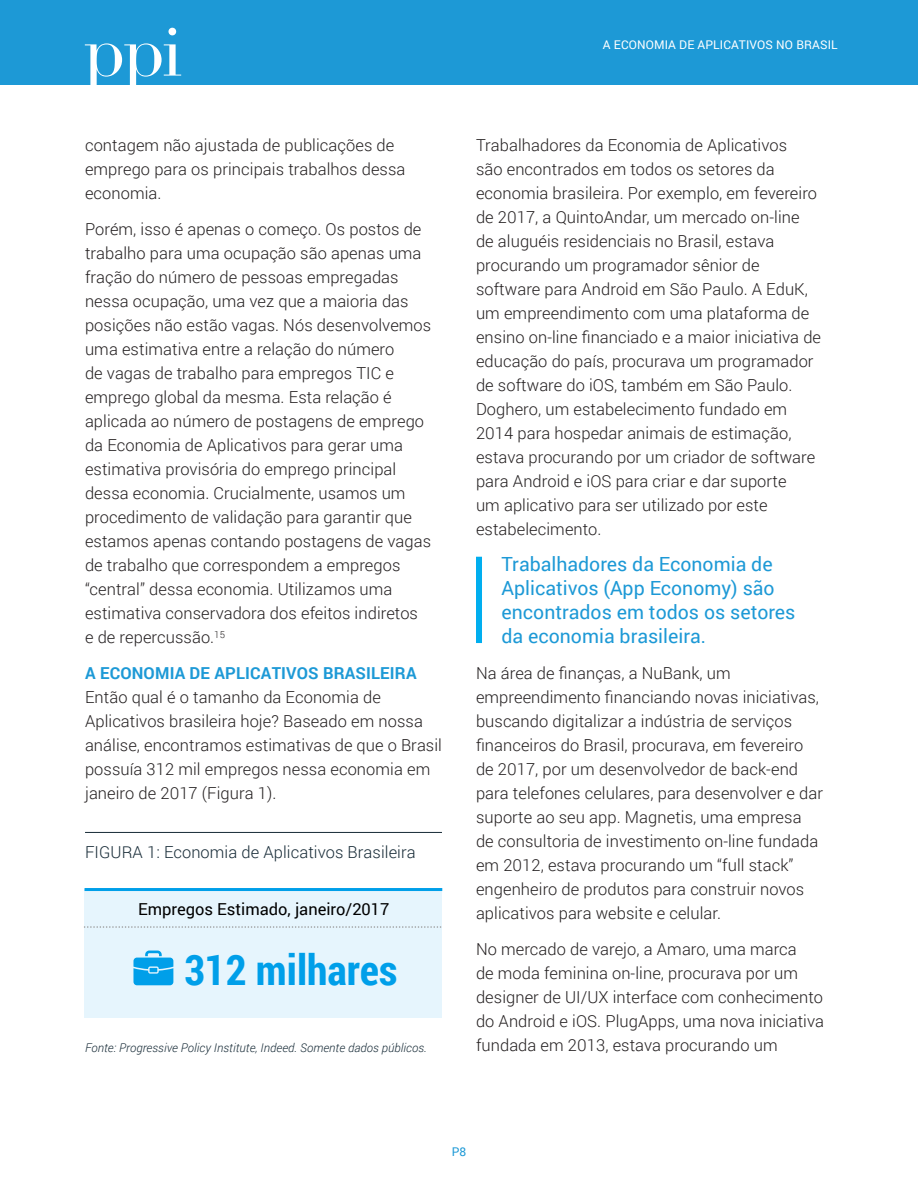
<style>
.page{position:relative;width:918px;height:1188px;background:#fff}
.page>*{position:absolute;margin:0;border:0;box-sizing:border-box;transform-origin:0 0}
.t1{font:700 42px "Roboto Condensed";color:#009fe9}
.Quote_-_Roboto{font:19.5px/24px "Roboto";color:#1d99d6}
.Body_Copy{font:300 16.5px/24px "Roboto";letter-spacing:.005em;color:#231f20}
.Figure_Title{font:300 16.5px "Roboto";letter-spacing:.005em;color:#172b37}
.H2_-_Section_Title{font:700 16.5px "Roboto";letter-spacing:.01em;color:#1d99d6}
.t2{font:16.5px "Roboto";color:#000}
.Source{font:italic 300 12px "Roboto";letter-spacing:.005em;color:#172b37}
.t3{font:12px "Roboto";letter-spacing:.01em;color:#fff}
.t4{font:12px "Roboto";color:#1d99d6}
</style>
<div class="page">
<div style="left:0;top:0;width:918px;height:85px;background:#1d99d6"></div>
<svg style="left:168px;top:28px;width:8px;height:7px"></svg>
<svg style="left:85px;top:43px;width:96px;height:42px"></svg>
<div style="left:85px;top:890px;width:357px;height:128px;background:#e6f5fd"></div>
<svg style="left:85px;top:926px;width:357px;height:2px"></svg>
<hr style="left:85px;top:888px;width:357px;height:3px;background:#009fe9">
<svg style="left:133px;top:951px;width:40px;height:34px"></svg>
<hr style="left:85px;top:832px;width:357px;height:1px;background:#172b37">
<div style="left:476px;top:557px;width:6px;height:86px;background:#00aeef"></div>
<p class="t3" style="left:603px;top:36px;width:236px">A ECONOMIA DE APLICATIVOS NO BRASIL</p>
<p class="Body_Copy" style="left:85px;top:133px;width:322px">contagem não ajustada de publicações de emprego para os principais trabalhos dessa economia.</p>
<p class="Body_Copy" style="left:85px;top:217px;width:348px">Porém, isso é apenas o começo. Os postos de trabalho para uma ocupação são apenas uma fração do número de pessoas empregadas nessa ocupação, uma vez que a maioria das posições não estão vagas. Nós desenvolvemos uma estimativa entre a relação do número<br>de vagas de trabalho para empregos TIC e emprego global da mesma. Esta relação é aplicada ao número de postagens de emprego da Economia de Aplicativos para gerar uma estimativa provisória do emprego principal dessa economia. Crucialmente, usamos um procedimento de validação para garantir que estamos apenas contando postagens de vagas de trabalho que correspondem a empregos “central” dessa economia. Utilizamos uma estimativa conservadora dos efeitos indiretos<br>e de repercussão.<sup>15</sup></p>
<p class="H2_-_Section_Title" style="left:85px;top:662px;width:333px">A ECONOMIA DE APLICATIVOS BRASILEIRA</p>
<p class="Body_Copy" style="left:85px;top:685px;width:358px">Então qual é o tamanho da Economia de Aplicativos brasileira hoje? Baseado em nossa análise, encontramos estimativas de que o Brasil possuía 312 mil empregos nessa economia em janeiro de 2017 (Figura 1).</p>
<p class="Figure_Title" style="left:85px;top:841px;width:332px">FIGURA 1: Economia de Aplicativos Brasileira</p>
<p class="t2" style="left:138px;top:897px;width:253px">Empregos Estimado, janeiro/2017</p>
<p class="t1" style="left:184px;top:940px;width:214px">312 milhares</p>
<p class="Source" style="left:85px;top:1039px;width:343px">Fonte: Progressive Policy Institute, Indeed. Somente dados públicos.</p>
<p class="Body_Copy" style="left:476px;top:133px;width:347px">Trabalhadores da Economia de Aplicativos<br>são encontrados em todos os setores da economia brasileira. Por exemplo, em fevereiro de 2017, a QuintoAndar, um mercado on-line de aluguéis residenciais no Brasil, estava procurando um programador sênior de software para Android em São Paulo. A EduK, um empreendimento com uma plataforma de ensino on-line financiado e a maior iniciativa de educação do país, procurava um programador de software do iOS, também em São Paulo.<br>Doghero, um estabelecimento fundado em 2014 para hospedar animais de estimação, estava procurando por um criador de software para Android e iOS para criar e dar suporte<br>um aplicativo para ser utilizado por este estabelecimento.</p>
<p class="Quote_-_Roboto" style="left:502px;top:551px;width:295px">Trabalhadores da Economia de<br>Aplicativos (App Economy) são encontrados em todos os setores da economia brasileira.</p>
<p class="Body_Copy" style="left:476px;top:661px;width:348px">Na área de finanças, a NuBank, um empreendimento financiando novas iniciativas, buscando digitalizar a indústria de serviços financeiros do Brasil, procurava, em fevereiro de 2017, por um desenvolvedor de back-end para telefones celulares, para desenvolver e dar suporte ao seu app. Magnetis, uma empresa de consultoria de investimento on-line fundada em 2012, estava procurando um “full stack” engenheiro de produtos para construir novos aplicativos para website e celular.</p>
<p class="Body_Copy" style="left:476px;top:937px;width:349px">No mercado de varejo, a Amaro, uma marca<br>de moda feminina on-line, procurava por um designer de UI/UX interface com conhecimento do Android e iOS. PlugApps, uma nova iniciativa fundada em 2013, estava procurando um</p>
<p class="t4" style="left:452px;top:1143px;width:16px">P8</p>
</div>
